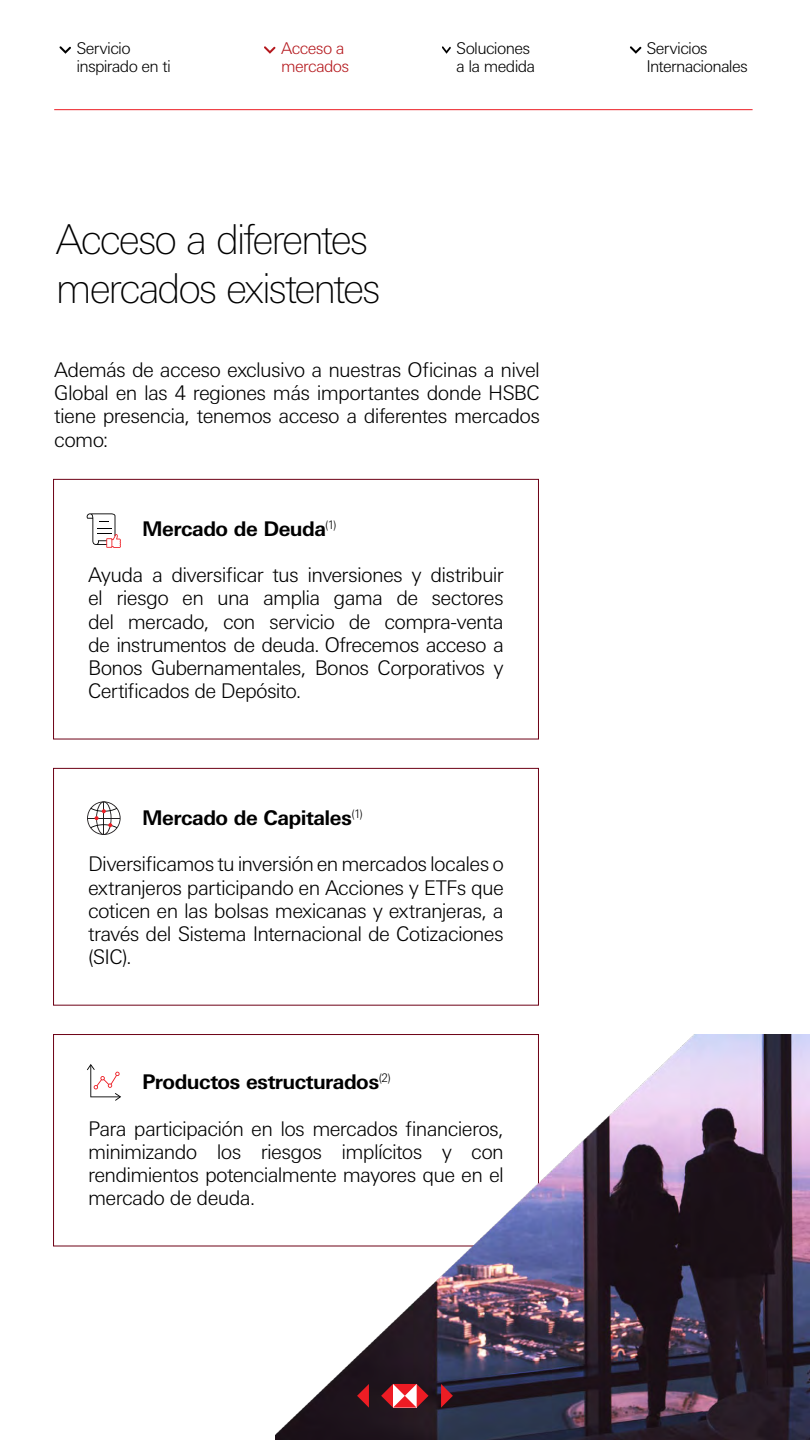
<style>
.page{position:relative;width:810px;height:1440px;background:#fff}
.page>*{position:absolute;margin:0;border:0;box-sizing:border-box;transform-origin:0 0}
.t1{font:100 41.25px/49.5px "Univers Nextfor HSBC";letter-spacing:-.05em;color:#000}
.t2{font:300 20.25px/23.2px "Univers Nextfor HSBC";letter-spacing:-.035em;color:#000;text-align:justify}
.t3{font:700 20.25px "Univers Nextfor HSBC";letter-spacing:-.025em;color:#000}
.t4{font:300 16.27px/18.3px "Univers Nextfor HSBC";letter-spacing:-.04em;color:#000}
.t5{font:300 16.27px/18.3px "Univers Nextfor HSBC";letter-spacing:-.04em;color:#b5191e}
</style>
<div class="page">
<svg style="left:264px;top:46px;width:12px;height:8px"></svg>
<svg style="left:442px;top:46px;width:9px;height:8px"></svg>
<svg style="left:59px;top:46px;width:12px;height:8px"></svg>
<svg style="left:630px;top:46px;width:11px;height:8px"></svg>
<hr style="left:54px;top:109px;width:699px;height:1px;background:#ed1d24">
<div style="left:53px;top:479px;width:486px;height:260px;border:1px solid #6d0015"></div>
<div style="left:53px;top:768px;width:486px;height:237px;border:1px solid #6d0015"></div>
<svg style="left:87px;top:513px;width:34px;height:35px"></svg>
<svg style="left:87px;top:801px;width:34px;height:34px"></svg>
<svg style="left:87px;top:1064px;width:34px;height:37px"></svg>
<img style="left:276px;top:1034px;width:534px;height:406px">
<svg style="left:381px;top:1384px;width:48px;height:24px"></svg>
<svg style="left:357px;top:1384px;width:12px;height:24px"></svg>
<svg style="left:441px;top:1384px;width:12px;height:24px"></svg>
<p class="t4" style="left:76px;top:38px;width:96px">Servicio inspirado en ti</p>
<p class="t4" style="left:646px;top:38px;width:103px">Servicios<br>Internacionales</p>
<p class="t5" style="left:281px;top:38px;width:70px">Acceso a mercados</p>
<p class="t4" style="left:456px;top:38px;width:81px">Soluciones a la medida</p>
<h1 class="t1" style="left:56px;top:212px;width:326px">Acceso a diferentes mercados existentes</h1>
<p class="t2" style="left:54px;top:357px;width:487px">Además de acceso exclusivo a nuestras Oficinas a nivel Global en las 4 regiones más importantes donde HSBC tiene presencia, tenemos acceso a diferentes mercados como:</p>
<p class="t3" style="left:142px;top:514px;width:196px">Mercado de Deuda<sup>(1)</sup></p>
<p class="t2" style="left:88px;top:562px;width:417px">Ayuda a diversificar tus inversiones y distribuir el riesgo en una amplia gama de sectores del mercado, con servicio de compra-venta de instrumentos de deuda. Ofrecemos acceso a Bonos Gubernamentales, Bonos Corporativos y Certificados de Depósito.</p>
<p class="t3" style="left:142px;top:803px;width:222px">Mercado de Capitales<sup>(1)</sup></p>
<p class="t2" style="left:88px;top:851px;width:417px">Diversificamos tu inversión en mercados locales o extranjeros participando en Acciones y ETFs que coticen en las bolsas mexicanas y extranjeras, a través del Sistema Internacional de Cotizaciones (SIC).</p>
<p class="t3" style="left:142px;top:1067px;width:250px">Productos estructurados<sup>(2)</sup></p>
<p class="t2" style="left:88px;top:1115px;width:417px">Para participación en los mercados financieros, minimizando los riesgos implícitos y con rendimientos potencialmente mayores que en el mercado de deuda.</p>
</div>
